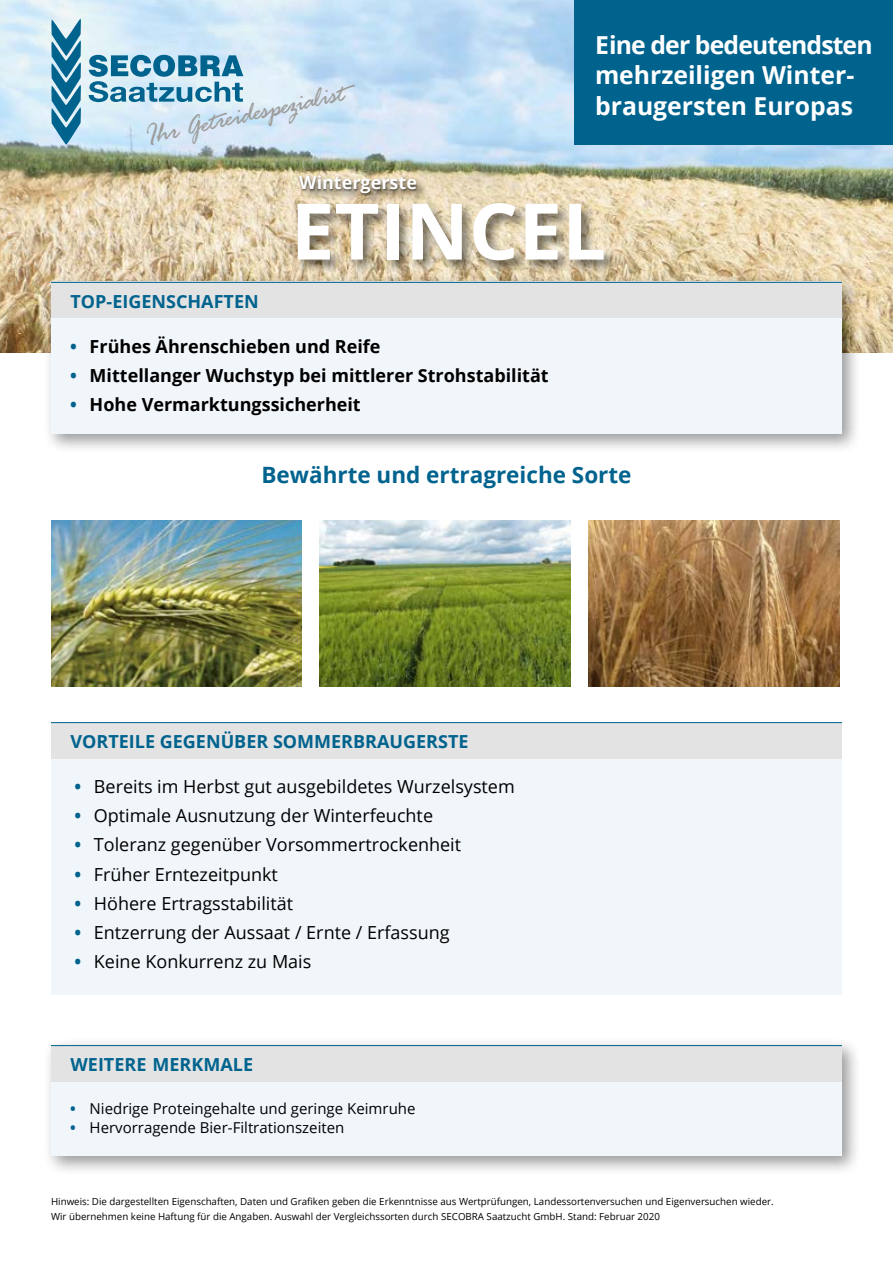
<style>
.page{position:relative;width:893px;height:1263px;background:#fff}
.page>*{position:absolute;margin:0;border:0;box-sizing:border-box;transform-origin:0 0}
.t1{font:700 78px "Open Sans";color:#fff}
.t2{font:29.7px "Rage Italic Plain";color:#9d9d9c}
.t3{font:700 24.75px/30.2px "Open Sans";color:#fff}
.t4{font:700 22.5px "Open Sans";color:#00638e}
.t5{font:18px "Open Sans";color:#000}
.t6{font:700 18px "Open Sans";color:#000}
.t7{font:700 18px "Open Sans";color:#00638e}
.t8{font:700 18px "Open Sans";color:#fff}
.t9{font:15px "Open Sans";color:#000}
.t10{font:9.75px/15px "Open Sans";color:#000}
.s1{color:#00638e}
.s2{font-weight:700;color:#00638e}
</style>
<div class="page">
<img style="left:0;top:0;width:893px;height:353px">
<div style="left:295px;top:173px;width:323px;height:102px;background:#000;opacity:.5"></div>
<div style="left:299px;top:174px;width:120px;height:22px;background:#000;opacity:.5"></div>
<div style="left:42px;top:274px;width:819px;height:180px;background:#000;opacity:.4"></div>
<div style="left:51px;top:282px;width:791px;height:152px;background:#f1f6fa"></div>
<div style="left:51px;top:282px;width:791px;height:36px;background:#e3e3e3"></div>
<hr style="left:51px;top:282px;width:791px;height:1px;background:#00638e">
<div style="left:574px;top:0;width:319px;height:145px;background:#00638e"></div>
<svg style="left:51px;top:18px;width:30px;height:127px;background:#5195b4"></svg>
<svg style="left:89px;top:55px;width:154px;height:47px;background:#74acc5"></svg>
<div style="left:42px;top:1037px;width:819px;height:138px;background:#000;opacity:.4"></div>
<div style="left:51px;top:1045px;width:791px;height:111px;background:#f1f6fa"></div>
<div style="left:51px;top:1045px;width:791px;height:36px;background:#e3e3e3"></div>
<hr style="left:51px;top:1045px;width:791px;height:1px;background:#00638e">
<div style="left:51px;top:722px;width:791px;height:273px;background:#f1f6fa"></div>
<div style="left:51px;top:722px;width:791px;height:36px;background:#e3e3e3"></div>
<hr style="left:51px;top:722px;width:791px;height:1px;background:#00638e">
<img style="left:51px;top:521px;width:251px;height:165px">
<img style="left:320px;top:521px;width:250px;height:165px">
<img style="left:588px;top:521px;width:251px;height:165px">
<h2 class="t2" style="left:142px;top:117px;width:205px;rotate:-12deg">Ihr Getreidespezialist</h2>
<h3 class="t3" style="left:595px;top:30px;width:279px">Eine der bedeutendsten mehrzeiligen Winter&shy;braugersten Europas</h3>
<h3 class="t7" style="left:71px;top:289px;width:190px">TOP-EIGENSCHAFTEN</h3>
<h3 class="t8" style="left:299px;top:170px;width:119px">Wintergerste</h3>
<h1 class="t1" style="left:291px;top:176px;width:317px">ETINCEL</h1>
<h3 class="t6" style="left:70px;top:334px;width:312px"><span class="s1">•</span> Frühes Ährenschieben und Reife</h3>
<h3 class="t6" style="left:70px;top:363px;width:480px"><span class="s1">•</span> Mittellanger Wuchstyp bei mittlerer Strohstabilität</h3>
<h3 class="t6" style="left:70px;top:392px;width:292px"><span class="s1">•</span> Hohe Vermarktungssicherheit</h3>
<h3 class="t4" style="left:261px;top:459px;width:372px">Bewährte und ertragreiche Sorte</h3>
<h3 class="t7" style="left:71px;top:729px;width:400px">VORTEILE GEGENÜBER SOMMERBRAUGERSTE</h3>
<h3 class="t5" style="left:74px;top:774px;width:442px"><span class="s2">•</span> Bereits im Herbst gut ausgebildetes Wurzelsystem</h3>
<h3 class="t5" style="left:74px;top:803px;width:360px"><span class="s2">•</span> Optimale Ausnutzung der Winterfeuchte</h3>
<h3 class="t5" style="left:74px;top:832px;width:388px"><span class="s2">•</span> Toleranz gegenüber Vorsommertrockenheit</h3>
<h3 class="t5" style="left:74px;top:862px;width:205px"><span class="s2">•</span> Früher Erntezeitpunkt</h3>
<h3 class="t5" style="left:74px;top:891px;width:220px"><span class="s2">•</span> Höhere Ertragsstabilität</h3>
<h3 class="t5" style="left:74px;top:920px;width:377px"><span class="s2">•</span> Entzerrung der Aussaat / Ernte / Erfassung</h3>
<h3 class="t5" style="left:74px;top:949px;width:239px"><span class="s2">•</span> Keine Konkurrenz zu Mais</h3>
<h3 class="t7" style="left:71px;top:1052px;width:184px">WEITERE MERKMALE</h3>
<h3 class="t9" style="left:70px;top:1098px;width:347px"><span class="s2">•</span> Niedrige Proteingehalte und geringe Keimruhe</h3>
<h3 class="t9" style="left:70px;top:1117px;width:276px"><span class="s2">•</span> Hervorragende Bier-Filtrationszeiten</h3>
<p class="t10" style="left:51px;top:1193px;width:724px">Hinweis: Die dargestellten Eigenschaften, Daten und Grafiken geben die Erkenntnisse aus Wertprüfungen, Landessortenversuchen und Eigenversuchen wieder.<br>Wir übernehmen keine Haftung für die Angaben. Auswahl der Vergleichssorten durch SECOBRA Saatzucht GmbH. Stand: Februar 2020</p>
</div>
